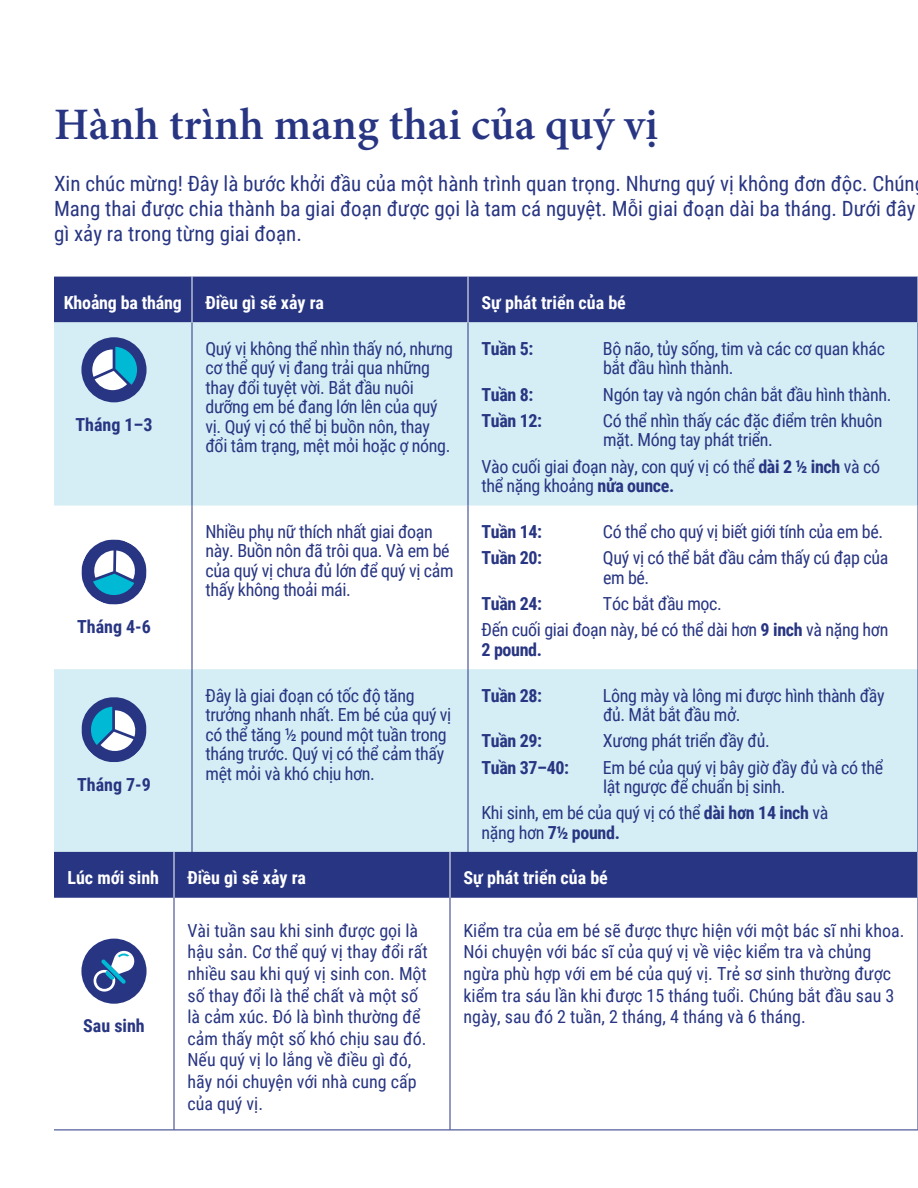
<style>
.page{position:relative;width:918px;height:1188px;background:#fff}
.page>*{position:absolute;margin:0;border:0;box-sizing:border-box;transform-origin:0 0}
.t1{font:600 45px "Minion Pro";color:#283582}
.t2{font:21px/25.2px "Roboto Condensed";color:#283582;text-align:justify}
.t3{font:18px/19.5px "Roboto Condensed";letter-spacing:-.02em;color:#283582}
.t4{font:18px/21.6px "Roboto Condensed";color:#283582}
.t5{font:700 18px "Roboto Condensed";letter-spacing:-.02em;color:#283582}
.t6{font:700 18px "Roboto Condensed";color:#fff}
.s1{font-weight:700}
</style>
<div class="page">
<div style="left:54px;top:277px;width:863px;height:45px;background:#283582"></div>
<svg style="left:54px;top:322px;width:863px;height:530px;fill:#d5eef5"></svg>
<hr style="left:192px;top:277px;width:1px;height:45px;background:#fff">
<hr style="left:468px;top:277px;width:1px;height:45px;background:#fff">
<hr style="left:192px;top:322px;width:1px;height:184px;background:#283582">
<hr style="left:192px;top:506px;width:1px;height:163px;background:#283582">
<hr style="left:192px;top:669px;width:1px;height:183px;background:#283582">
<hr style="left:468px;top:322px;width:1px;height:184px;background:#283582">
<hr style="left:468px;top:506px;width:1px;height:163px;background:#283582">
<hr style="left:468px;top:669px;width:1px;height:183px;background:#283582">
<hr style="left:917px;top:322px;width:1px;height:184px;background:#283582">
<hr style="left:917px;top:506px;width:1px;height:163px;background:#283582">
<hr style="left:917px;top:669px;width:1px;height:183px;background:#283582">
<div style="left:54px;top:852px;width:863px;height:46px;background:#283582"></div>
<hr style="left:450px;top:852px;width:1px;height:46px;background:#fff">
<hr style="left:174px;top:852px;width:1px;height:46px;background:#fff">
<hr style="left:174px;top:898px;width:1px;height:232px;background:#283582">
<hr style="left:450px;top:898px;width:1px;height:232px;background:#283582">
<hr style="left:917px;top:898px;width:1px;height:232px;background:#283582">
<hr style="left:54px;top:1130px;width:120px;height:1px;background:#283582">
<hr style="left:174px;top:1130px;width:276px;height:1px;background:#283582">
<hr style="left:450px;top:1130px;width:468px;height:1px;background:#283582">
<div style="left:81px;top:337px;width:66px;height:65px;background:#283582;border-radius:50%"></div>
<svg style="left:92px;top:347px;width:45px;height:43px"></svg>
<svg style="left:81px;top:539px;width:66px;height:66px"></svg>
<svg style="left:81px;top:697px;width:66px;height:65px"></svg>
<div style="left:81px;top:939px;width:66px;height:65px;background:#283582;border-radius:50%"></div>
<svg style="left:93px;top:950px;width:42px;height:42px"></svg>
<p class="t1" style="left:54px;top:93px;width:605px">Hành trình mang thai của quý vị</p>
<p class="t2" style="left:54px;top:170px;width:863px">Xin chúc mừng! Đây là bước khởi đầu của một hành trình quan trọng. Nhưng quý vị không đơn độc. Chún Mang thai được chia thành ba giai đoạn được gọi là tam cá nguyệt. Mỗi giai đoạn dài ba tháng. Dưới đây gì xảy ra trong từng giai đoạn.</p>
<p class="t6" style="left:64px;top:290px;width:120px">Khoảng ba tháng</p>
<p class="t6" style="left:206px;top:290px;width:120px">Điều gì sẽ xảy ra</p>
<p class="t6" style="left:482px;top:290px;width:146px">Sự phát triển của bé</p>
<p class="t3" style="left:206px;top:338px;width:249px">Quý vị không thể nhìn thấy nó, nhưng cơ thể quý vị đang trải qua những thay đổi tuyệt vời. Bắt đầu nuôi dưỡng em bé đang lớn lên của quý vị. Quý vị có thể bị buồn nôn, thay đổi tâm trạng, mệt mỏi hoặc ợ nóng.</p>
<p class="t5" style="left:482px;top:336px;width:53px">Tuần 5:</p>
<p class="t3" style="left:603px;top:338px;width:283px">Bộ não, tủy sống, tim và các cơ quan khác bắt đầu hình thành.</p>
<p class="t5" style="left:482px;top:382px;width:53px">Tuần 8:</p>
<p class="t3" style="left:603px;top:384px;width:290px">Ngón tay và ngón chân bắt đầu hình thành.</p>
<p class="t5" style="left:482px;top:408px;width:62px">Tuần 12:</p>
<p class="t3" style="left:603px;top:410px;width:281px">Có thể nhìn thấy các đặc điểm trên khuôn mặt. Móng tay phát triển.</p>
<p class="t3" style="left:482px;top:456px;width:400px">Vào cuối giai đoạn này, con quý vị có thể <span class="s1">dài 2 ½ inch</span> và có thể nặng khoảng <span class="s1">nửa ounce.</span></p>
<p class="t5" style="left:75px;top:412px;width:79px">Tháng 1–3</p>
<p class="t5" style="left:77px;top:614px;width:75px">Tháng 4-6</p>
<p class="t5" style="left:77px;top:772px;width:75px">Tháng 7-9</p>
<p class="t3" style="left:206px;top:521px;width:250px">Nhiều phụ nữ thích nhất giai đoạn này. Buồn nôn đã trôi qua. Và em bé của quý vị chưa đủ lớn để quý vị cảm thấy không thoải mái.</p>
<p class="t5" style="left:482px;top:519px;width:62px">Tuần 14:</p>
<p class="t3" style="left:603px;top:521px;width:282px">Có thể cho quý vị biết giới tính của em bé.</p>
<p class="t5" style="left:482px;top:545px;width:62px">Tuần 20:</p>
<p class="t3" style="left:603px;top:547px;width:287px">Quý vị có thể bắt đầu cảm thấy cú đạp của em bé.</p>
<p class="t5" style="left:482px;top:591px;width:62px">Tuần 24:</p>
<p class="t3" style="left:603px;top:593px;width:120px">Tóc bắt đầu mọc.</p>
<p class="t3" style="left:482px;top:619px;width:408px">Đến cuối giai đoạn này, bé có thể dài hơn <span class="s1">9 inch</span> và nặng hơn<br><span class="s1">2 pound.</span></p>
<p class="t3" style="left:206px;top:685px;width:247px">Đây là giai đoạn có tốc độ tăng trưởng nhanh nhất. Em bé của quý vị có thể tăng ½ pound một tuần trong tháng trước. Quý vị có thể cảm thấy mệt mỏi và khó chịu hơn.</p>
<p class="t5" style="left:482px;top:683px;width:62px">Tuần 28:</p>
<p class="t3" style="left:603px;top:685px;width:283px">Lông mày và lông mi được hình thành đầy đủ. Mắt bắt đầu mở.</p>
<p class="t5" style="left:482px;top:728px;width:62px">Tuần 29:</p>
<p class="t3" style="left:603px;top:730px;width:168px">Xương phát triển đầy đủ.</p>
<p class="t5" style="left:482px;top:755px;width:89px">Tuần 37–40:</p>
<p class="t3" style="left:603px;top:757px;width:282px">Em bé của quý vị bây giờ đầy đủ và có thể lật ngược để chuẩn bị sinh.</p>
<p class="t3" style="left:482px;top:802px;width:348px">Khi sinh, em bé của quý vị có thể <span class="s1">dài hơn 14 inch</span> và nặng hơn <span class="s1">7½ pound.</span></p>
<p class="t6" style="left:68px;top:865px;width:93px">Lúc mới sinh</p>
<p class="t6" style="left:188px;top:865px;width:120px">Điều gì sẽ xảy ra</p>
<p class="t6" style="left:464px;top:865px;width:146px">Sự phát triển của bé</p>
<p class="t4" style="left:188px;top:919px;width:242px">Vài tuần sau khi sinh được gọi là hậu sản. Cơ thể quý vị thay đổi rất nhiều sau khi quý vị sinh con. Một số thay đổi là thể chất và một số là cảm xúc. Đó là bình thường để cảm thấy một số khó chịu sau đó.<br>Nếu quý vị lo lắng về điều gì đó, hãy nói chuyện với nhà cung cấp của quý vị.</p>
<p class="t4" style="left:464px;top:919px;width:443px">Kiểm tra của em bé sẽ được thực hiện với một bác sĩ nhi khoa.<br>Nói chuyện với bác sĩ của quý vị về việc kiểm tra và chủng ngừa phù hợp với em bé của quý vị. Trẻ sơ sinh thường được kiểm tra sáu lần khi được 15 tháng tuổi. Chúng bắt đầu sau 3 ngày, sau đó 2 tuần, 2 tháng, 4 tháng và 6 tháng.</p>
<p class="t5" style="left:83px;top:1013px;width:63px">Sau sinh</p>
</div>
